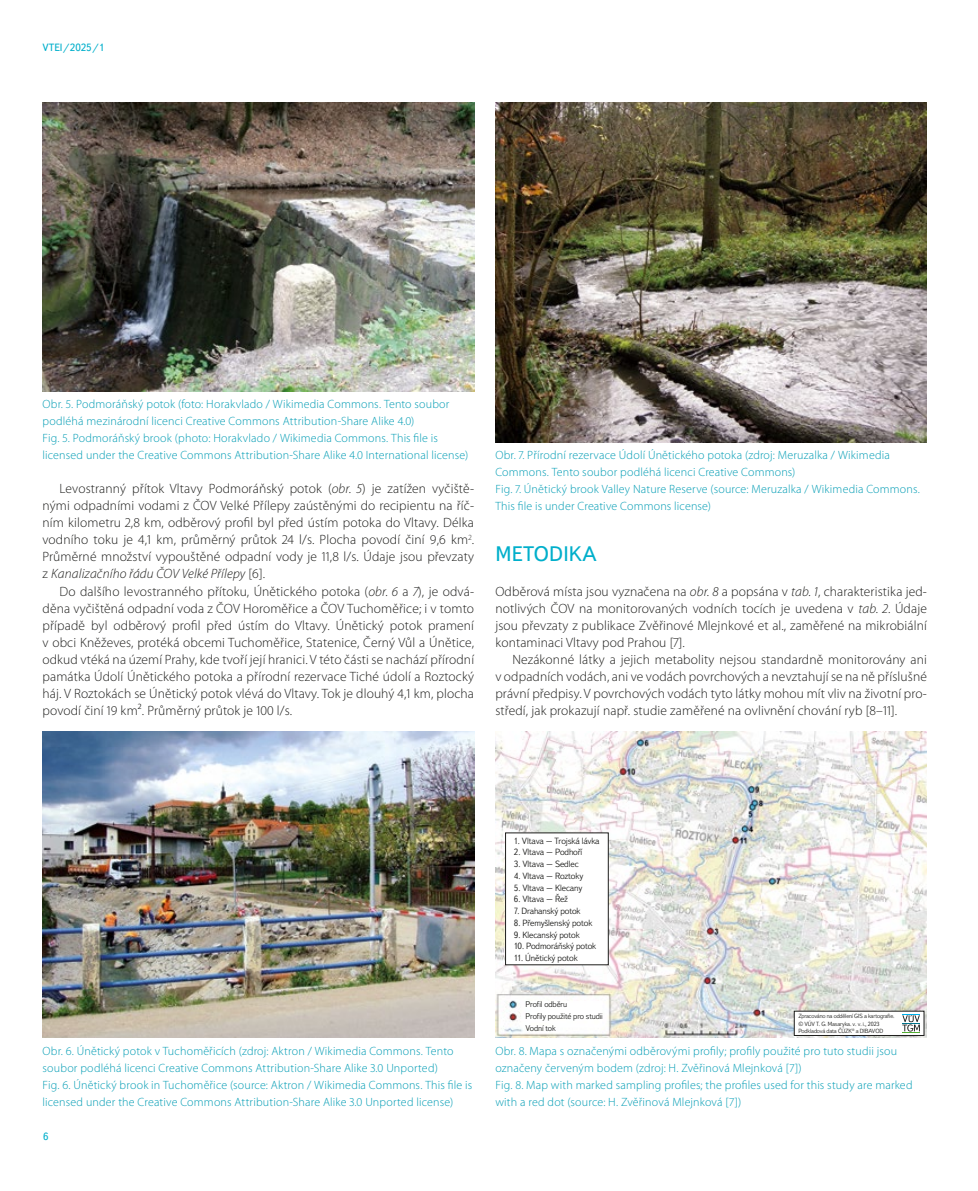
<style>
.page{position:relative;width:978px;height:1191px;background:#fff}
.page>*{position:absolute;margin:0;border:0;box-sizing:border-box;transform-origin:0 0}
.t1{font:21px "Textbook New";letter-spacing:.01em;color:#00afcb}
.t2{font:300 13.5px/17px "Myriad Pro";letter-spacing:.01em;color:#1d1d1b;text-align:justify}
.t3{font:300 12px/17px "Myriad Pro";letter-spacing:.015em;color:#009cb4}
.t4{font:10.5px "Textbook New";color:#00afcb}
.t5{font:300 9px "Textbook New";letter-spacing:-.01em;color:#1d1d1b}
.t6{font:300 8.25px/12.1px "Textbook New";letter-spacing:-.01em;color:#1d1d1b}
.t7{font:300 6px/7.5px "Textbook New";letter-spacing:-.02em;color:#1d1d1b}
.s1{font-style:italic}
</style>
<div class="page">
<img style="left:43px;top:102px;width:431px;height:289px">
<img style="left:43px;top:731px;width:431px;height:306px">
<img style="left:495px;top:102px;width:432px;height:340px">
<img style="left:495px;top:731px;width:432px;height:306px">
<div style="left:794px;top:1011px;width:130px;height:24px;background:#fff"></div>
<svg style="left:902px;top:1014px;width:18px;height:19px"></svg>
<div style="left:506px;top:833px;width:102px;height:131px;background:#fff"></div>
<p class="t4" style="left:43px;top:41px;width:63px">VTEI/2025/1</p>
<p class="t3" style="left:43px;top:396px;width:427px">Obr. 5. Podmoráňský potok (foto: Horakvlado / Wikimedia Commons. Tento soubor podléhá mezinárodní licenci Creative Commons Attribution-Share Alike 4.0)<br>Fig. 5. Podmoráňský brook (photo: Horakvlado / Wikimedia Commons. This file is licensed under the Creative Commons Attribution-Share Alike 4.0 International license)</p>
<p class="t2" style="left:43px;top:480px;width:433px;text-indent:17px">Levostranný přítok Vltavy Podmoráňský potok (<span class="s1">obr. 5</span>) je zatížen vyčiště&shy;nými odpadními vodami z ČOV Velké Přílepy zaústěnými do recipientu na říč&shy;ním kilometru 2,8 km, odběrový profil byl před ústím potoka do Vltavy. Délka vodního toku je 4,1 km, průměrný průtok 24 l/s. Plocha povodí činí 9,6 km<sup>2</sup>.<br>Průměrné množství vypouštěné odpadní vody je 11,8 l/s. Údaje jsou převzaty z <span class="s1">Kanalizačního řádu ČOV Velké Přílepy</span> [6].</p>
<p class="t2" style="left:43px;top:582px;width:433px;text-indent:17px">Do dalšího levostranného přítoku, Únětického potoka (<span class="s1">obr. 6</span> a <span class="s1">7</span>), je odvá&shy;děna vyčištěná odpadní voda z ČOV Horoměřice a ČOV Tuchoměřice; i v tomto případě byl odběrový profil před ústím do Vltavy. Únětický potok pramení v obci Kněževes, protéká obcemi Tuchoměřice, Statenice, Černý Vůl a Únětice, odkud vtéká na území Prahy, kde tvoří její hranici. V této části se nachází přírodní památka Údolí Únětického potoka a přírodní rezervace Tiché údolí a Roztocký háj. V Roztokách se Únětický potok vlévá do Vltavy. Tok je dlouhý 4,1 km, plocha povodí činí 19 km². Průměrný průtok je 100 l/s.</p>
<p class="t3" style="left:495px;top:447px;width:426px">Obr. 7. Přírodní rezervace Údolí Únětického potoka (zdroj: Meruzalka / Wikimedia Commons. Tento soubor podléhá licenci Creative Commons)<br>Fig. 7. Únětický brook Valley Nature Reserve (source: Meruzalka / Wikimedia Commons.<br>This file is under Creative Commons license)</p>
<h1 class="t1" style="left:495px;top:541px;width:103px">METODIKA</h1>
<p class="t2" style="left:495px;top:582px;width:433px">Odběrová místa jsou vyznačena na <span class="s1">obr. 8</span> a popsána v <span class="s1">tab. 1</span>, charakteristika jed&shy;notlivých ČOV na monitorovaných vodních tocích je uvedena v <span class="s1">tab. 2</span>. Údaje jsou převzaty z publikace Zvěřinové Mlejnkové et al., zaměřené na mikrobiální kontaminaci Vltavy pod Prahou [7].</p>
<p class="t2" style="left:495px;top:650px;width:433px;text-indent:17px">Nezákonné látky a jejich metabolity nejsou standardně monitorovány ani v odpadních vodách, ani ve vodách povrchových a nevztahují se na ně příslušné právní předpisy. V povrchových vodách tyto látky mohou mít vliv na životní pro&shy;středí, jak prokazují např. studie zaměřené na ovlivnění chování ryb [8–11].</p>
<p class="t3" style="left:43px;top:1042px;width:431px">Obr. 6. Únětický potok v Tuchoměřicích (zdroj: Aktron / Wikimedia Commons. Tento soubor podléhá licenci Creative Commons Attribution-Share Alike 3.0 Unported)<br>Fig. 6. Únětický brook in Tuchoměřice (source: Aktron / Wikimedia Commons. This file is licensed under the Creative Commons Attribution-Share Alike 3.0 Unported license)</p>
<p class="t4" style="left:43px;top:1130px;width:7px">6</p>
<p class="t5" style="left:514px;top:835px;width:87px">1. Vltava – Trojská lávka</p>
<p class="t5" style="left:514px;top:846px;width:70px">2. Vltava – Podhoří</p>
<p class="t5" style="left:514px;top:858px;width:66px">3. Vltava – Sedlec</p>
<p class="t5" style="left:514px;top:870px;width:71px">4. Vltava – Roztoky</p>
<p class="t5" style="left:514px;top:882px;width:70px">5. Vltava – Klecany</p>
<p class="t5" style="left:514px;top:893px;width:56px">6. Vltava – Řež</p>
<p class="t5" style="left:514px;top:905px;width:68px">7. Drahanský potok</p>
<p class="t5" style="left:514px;top:917px;width:80px">8. Přemyšlenský potok</p>
<p class="t5" style="left:514px;top:929px;width:67px">9. Klecanský potok</p>
<p class="t5" style="left:514px;top:940px;width:84px">10. Podmoráňský potok</p>
<p class="t5" style="left:514px;top:952px;width:65px">11. Únětický potok</p>
<p class="t6" style="left:526px;top:998px;width:79px">Profil odběru<br>Profily použité pro studii<br>Vodní tok</p>
<p class="t3" style="left:495px;top:1042px;width:419px">Obr. 8. Mapa s označenými odběrovými profily; profily použité pro tuto studii jsou označeny červeným bodem (zdroj: H. Zvěřinová Mlejnková [7])<br>Fig. 8. Map with marked sampling profiles; the profiles used for this study are marked with a red dot (source: H. Zvěřinová Mlejnková [7])</p>
<p class="t7" style="left:798px;top:1012px;width:98px">Zpracováno na oddělení GIS a kartografie. © VÚV T. G. Masaryka. v. v. i., 2023<br>Podkladová data ČÚZK<sup>®</sup> a DIBAVOD</p>
</div>
